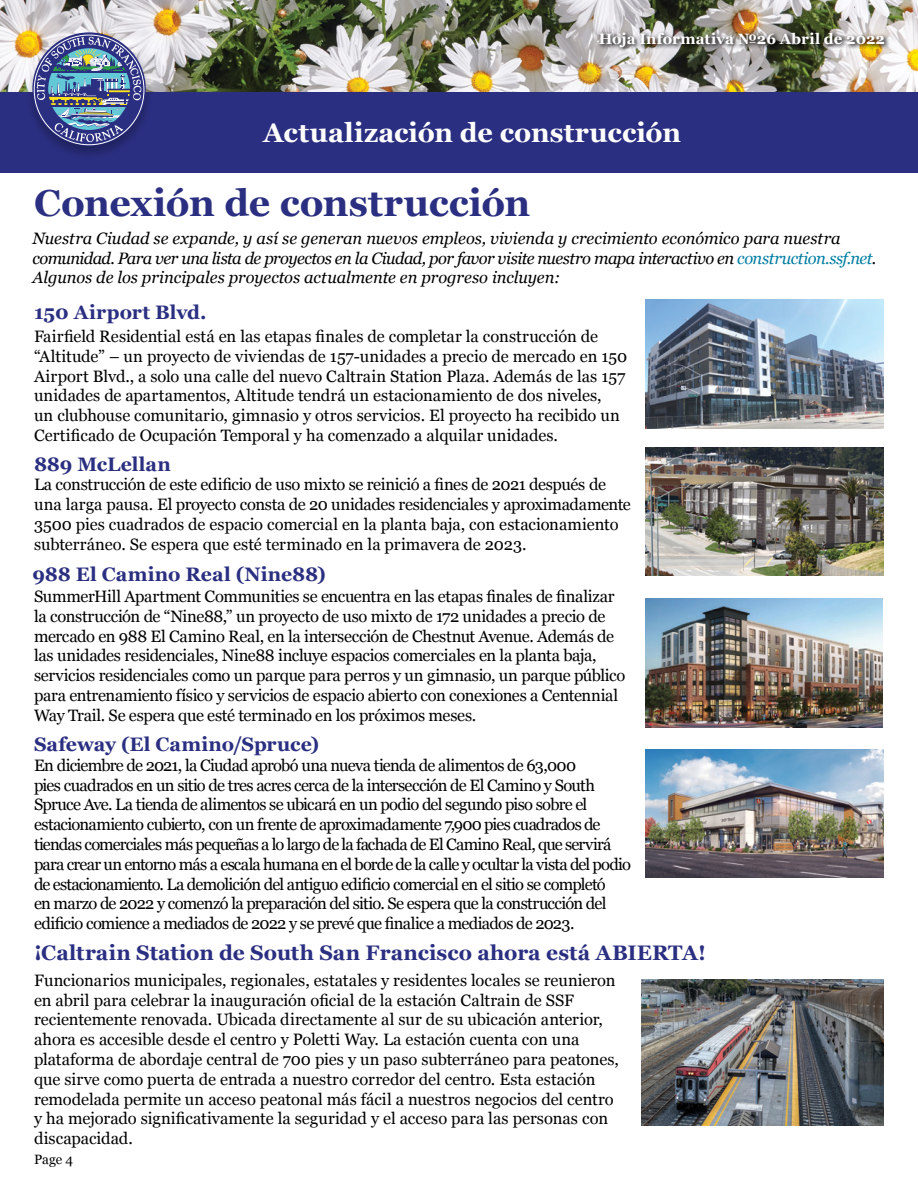
<style>
.page{position:relative;width:918px;height:1188px;background:#fff}
.page>*{position:absolute;margin:0;border:0;box-sizing:border-box;transform-origin:0 0}
.t1{font:700 37.5px "Georgia";color:#2b2f81}
.t2{font:700 27px "Georgia";letter-spacing:.005em;color:#fff}
.t3{font:700 21px "Georgia";letter-spacing:.005em;color:#2b2f81}
.t4{font:700 19.5px "Georgia";letter-spacing:.005em;color:#2b2f81}
.t5{font:16.5px/19.8px "Georgia";letter-spacing:-.015em;color:#000}
.t6{font:16.5px/19.8px "Georgia";letter-spacing:-.045em;color:#000}
.t7{font:italic 16.5px/19.8px "Georgia";letter-spacing:-.01em;color:#000}
.t8{font:700 15px "Georgia";letter-spacing:.005em;color:#fff}
.t9{font:13.5px "Georgia";color:#000}
.s1{color:#007ea2}
</style>
<div class="page">
<img style="left:0;top:0;width:918px;height:92px">
<div style="left:0;top:92px;width:918px;height:81px;background:#2b2f81"></div>
<div style="left:25px;top:32px;width:128px;height:128px;background:#000;opacity:.25"></div>
<svg style="left:32px;top:32px;width:114px;height:114px"></svg>
<div style="left:597px;top:30px;width:294px;height:23px;background:#000;opacity:.7"></div>
<img style="left:645px;top:300px;width:239px;height:128px">
<img style="left:645px;top:447px;width:239px;height:129px">
<img style="left:645px;top:599px;width:237px;height:128px">
<img style="left:645px;top:749px;width:239px;height:129px">
<img style="left:641px;top:980px;width:243px;height:146px">
<p class="t8" style="left:599px;top:27px;width:288px">Hoja Informativa №26 Abril de 2022</p>
<h2 class="t2" style="left:263px;top:112px;width:419px">Actualización de construcción</h2>
<h1 class="t1" style="left:34px;top:175px;width:498px">Conexión de construcción</h1>
<p class="t7" style="left:32px;top:228px;width:845px">Nuestra Ciudad se expande, y así se generan nuevos empleos, vivienda y crecimiento económico para nuestra comunidad. Para ver una lista de proyectos en la Ciudad, por favor visite nuestro mapa interactivo en <span class="s1">construction.ssf.net</span>.<br>Algunos de los principales proyectos actualmente en progreso incluyen:</p>
<p class="t4" style="left:34px;top:298px;width:174px">150 Airport Blvd.</p>
<p class="t5" style="left:34px;top:326px;width:595px">Fairfield Residential está en las etapas finales de completar la construcción de “Altitude” – un proyecto de viviendas de 157-unidades a precio de mercado en 150<br>Airport Blvd., a solo una calle del nuevo Caltrain Station Plaza. Además de las 157 unidades de apartamentos, Altitude tendrá un estacionamiento de dos niveles,<br>un clubhouse comunitario, gimnasio y otros servicios. El proyecto ha recibido un Certificado de Ocupación Temporal y ha comenzado a alquilar unidades.</p>
<p class="t5" style="left:34px;top:474px;width:598px">La construcción de este edificio de uso mixto se reinició a fines de 2021 después de una larga pausa. El proyecto consta de 20 unidades residenciales y aproximadamente 3500 pies cuadrados de espacio comercial en la planta baja, con estacionamiento subterráneo. Se espera que esté terminado en la primavera de 2023.</p>
<p class="t5" style="left:34px;top:586px;width:593px">SummerHill Apartment Communities se encuentra en las etapas finales de finalizar la construcción de “Nine88,” un proyecto de uso mixto de 172 unidades a precio de mercado en 988 El Camino Real, en la intersección de Chestnut Avenue. Además de las unidades residenciales, Nine88 incluye espacios comerciales en la planta baja, servicios residenciales como un parque para perros y un gimnasio, un parque público para entrenamiento físico y servicios de espacio abierto con conexiones a Centennial Way Trail. Se espera que esté terminado en los próximos meses.</p>
<p class="t6" style="left:34px;top:754px;width:598px">En diciembre de 2021, la Ciudad aprobó una nueva tienda de alimentos de 63,000<br>pies cuadrados en un sitio de tres acres cerca de la intersección de El Camino y South Spruce Ave. La tienda de alimentos se ubicará en un podio del segundo piso sobre el estacionamiento cubierto, con un frente de aproximadamente 7,900 pies cuadrados de tiendas comerciales más pequeñas a lo largo de la fachada de El Camino Real, que servirá para crear un entorno más a escala humana en el borde de la calle y ocultar la vista del podio de estacionamiento. La demolición del antiguo edificio comercial en el sitio se completó<br>en marzo de 2022 y comenzó la preparación del sitio. Se espera que la construcción del edificio comience a mediados de 2022 y se prevé que finalice a mediados de 2023.</p>
<p class="t3" style="left:34px;top:937px;width:673px">¡Caltrain Station de South San Francisco ahora está ABIERTA!</p>
<p class="t5" style="left:34px;top:970px;width:587px">Funcionarios municipales, regionales, estatales y residentes locales se reunieron en abril para celebrar la inauguración oficial de la estación Caltrain de SSF recientemente renovada. Ubicada directamente al sur de su ubicación anterior, ahora es accesible desde el centro y Poletti Way. La estación cuenta con una plataforma de abordaje central de 700 pies y un paso subterráneo para peatones, que sirve como puerta de entrada a nuestro corredor del centro. Esta estación remodelada permite un acceso peatonal más fácil a nuestros negocios del centro y ha mejorado significativamente la seguridad y el acceso para las personas con discapacidad.</p>
<p class="t4" style="left:34px;top:449px;width:138px">889 McLellan</p>
<p class="t4" style="left:32px;top:559px;width:295px">988 El Camino Real (Nine88)</p>
<p class="t4" style="left:34px;top:730px;width:287px">Safeway (El Camino/Spruce)</p>
<p class="t9" style="left:34px;top:1150px;width:41px">Page 4</p>
</div>
